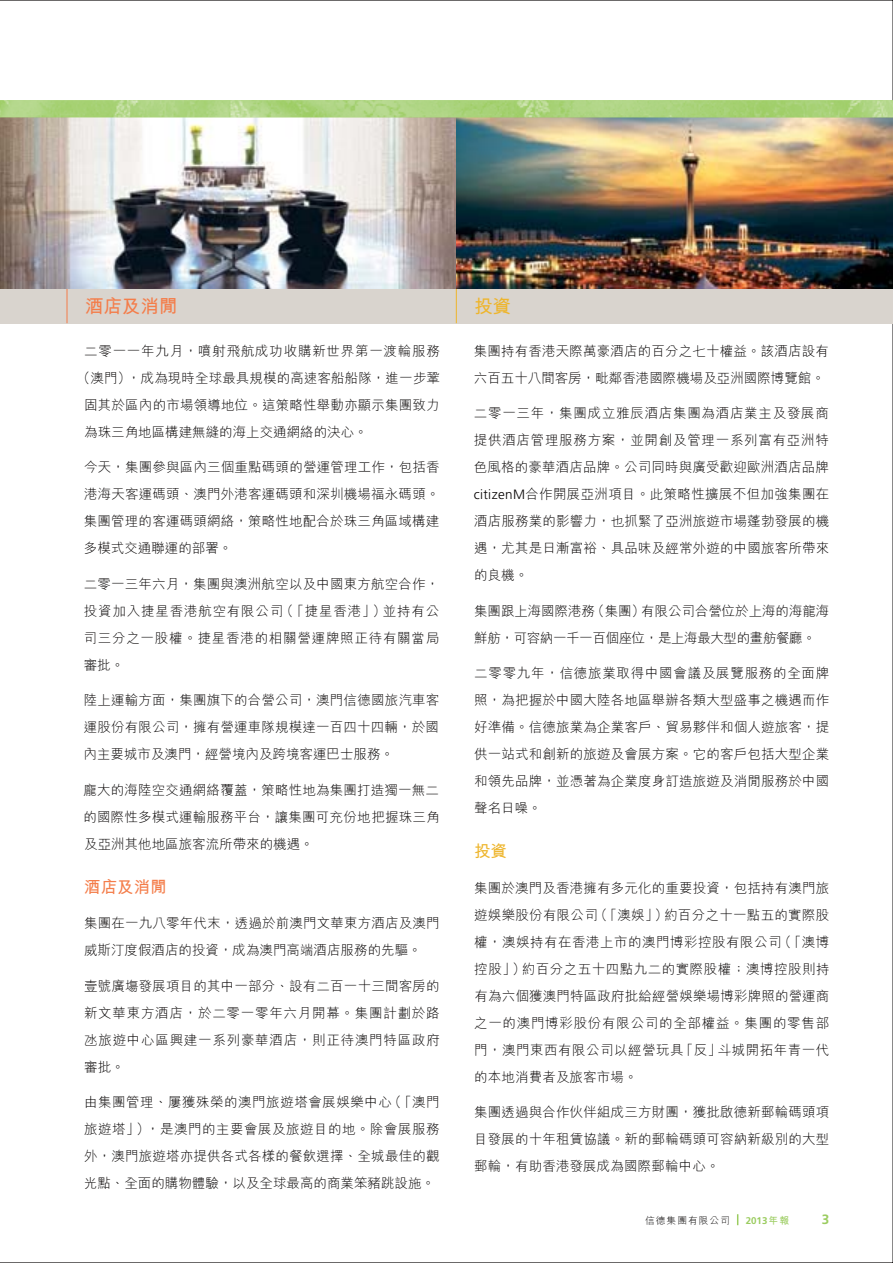
<style>
.page{position:relative;width:893px;height:1263px;background:#fff}
.page>*{position:absolute;margin:0;border:0;box-sizing:border-box;transform-origin:0 0}
.t1{font:18.6px "M Hei HK Bold E Ten B5 H";letter-spacing:-.01em;color:#f47d4a}
.t2{font:18.6px "M Hei HK Bold E Ten B5 H";color:#eeb52c}
.t3{font:16.5px "M Hei HK Bold E Ten B5 H";color:#f47d4a}
.t4{font:16.5px "M Hei HK Bold E Ten B5 H";color:#eeb52c}
.t5{font:13.5px/27px "M Hei HK Light E Ten B5 H";letter-spacing:.01em;color:#040000;text-align:justify}
.t6{font:13.5px "M Hei HK Light E Ten B5 H";letter-spacing:.055em;color:#040000}
.t7{font:700 13.5px "Frutiger";color:#9bcc60}
.t8{font:9.75px "M Hei HK Light E Ten B5 H";letter-spacing:.1em;color:#040000}
.t9{font:700 9.75px "Frutiger";color:#9bcc60}
.s1{font-family:"Frutiger";font-weight:300}
.s2{font-family:"M Hei HK Bold E Ten B5 H";font-weight:400}
</style>
<div class="page">
<div style="left:0;top:285px;width:893px;height:38px;background:#d9d4ce"></div>
<hr style="left:456px;top:287px;width:1px;height:36px;background:#eeb52c">
<hr style="left:67px;top:287px;width:1px;height:36px;background:#f47d4a">
<img style="left:455px;top:117px;width:438px;height:171px">
<img style="left:0;top:117px;width:455px;height:171px">
<svg style="left:0;top:100px;width:893px;height:17px;background:#acd47e"></svg>
<h1 class="t1" style="left:85px;top:299px;width:94px">酒店及消閒</h1>
<h1 class="t2" style="left:474px;top:299px;width:39px">投資</h1>
<p class="t6" style="left:84px;top:346px;width:357px">二零一一年九月，噴射飛航成功收購新世界第一渡輪服務</p>
<p class="t5" style="left:77px;top:366px;width:364px">（澳門），成為現時全球最具規模的高速客船船隊，進一步鞏</p>
<p class="t5" style="left:84px;top:393px;width:357px">固其於區內的市場領導地位。這策略性舉動亦顯示集團致力</p>
<p class="t5" style="left:84px;top:420px;width:285px">為珠三角地區構建無縫的海上交通網絡的決心。</p>
<p class="t5" style="left:84px;top:455px;width:357px">今天，集團參與區內三個重點碼頭的營運管理工作，包括香港海天客運碼頭、澳門外港客運碼頭和深圳機場福永碼頭。集團管理的客運碼頭網絡，策略性地配合於珠三角區域構建多模式交通聯運的部署。</p>
<p class="t5" style="left:84px;top:572px;width:357px">二零一三年六月，集團與澳洲航空以及中國東方航空合作，投資加入捷星香港航空有限公司（「捷星香港」）並持有公司三分之一股權。捷星香港的相關營運牌照正待有關當局審批。</p>
<p class="t5" style="left:84px;top:688px;width:357px">陸上運輸方面，集團旗下的合營公司，澳門信德國旅汽車客運股份有限公司，擁有營運車隊規模達一百四十四輛，於國內主要城市及澳門，經營境內及跨境客運巴士服務。</p>
<p class="t5" style="left:83px;top:778px;width:358px">龐大的海陸空交通網絡覆蓋，策略性地為集團打造獨一無二的國際性多模式運輸服務平台，讓集團可充份地把握珠三角及亞洲其他地區旅客流所帶來的機遇。</p>
<p class="t3" style="left:84px;top:880px;width:84px">酒店及消閒</p>
<p class="t5" style="left:84px;top:911px;width:357px">集團在一九八零年代末，透過於前澳門文華東方酒店及澳門威斯汀度假酒店的投資，成為澳門高端酒店服務的先驅。</p>
<p class="t5" style="left:84px;top:974px;width:357px">壹號廣塲發展項目的其中一部分、設有二百一十三間客房的新文華東方酒店，於二零一零年六月開幕。集團計劃於路氹旅遊中心區興建一系列豪華酒店，則正待澳門特區政府審批。</p>
<p class="t5" style="left:84px;top:1091px;width:357px">由集團管理、屢獲殊榮的澳門旅遊塔會展娛樂中心（「澳門旅遊塔」），是澳門的主要會展及旅遊目的地。除會展服務外，澳門旅遊塔亦提供各式各樣的餐飲選擇、全城最佳的觀光點、全面的購物體驗，以及全球最高的商業笨豬跳設施。</p>
<p class="t5" style="left:474px;top:339px;width:357px">集團持有香港天際萬豪酒店的百分之七十權益。該酒店設有六百五十八間客房，毗鄰香港國際機場及亞洲國際博覽館。</p>
<p class="t5" style="left:474px;top:401px;width:357px">二零一三年，集團成立雅辰酒店集團為酒店業主及發展商提供酒店管理服務方案，並開創及管理一系列富有亞洲特色風格的豪華酒店品牌。公司同時與廣受歡迎歐洲酒店品牌<span class="s1">citizenM</span>合作開展亞洲項目。此策略性擴展不但加強集團在酒店服務業的影響力，也抓緊了亞洲旅遊市場蓬勃發展的機遇，尤其是日漸富裕、具品味及經常外遊的中國旅客所帶來的良機。</p>
<p class="t5" style="left:474px;top:599px;width:357px">集團跟上海國際港務（集團）有限公司合營位於上海的海龍海鮮舫，可容納一千一百個座位，是上海最大型的畫舫餐廳。</p>
<p class="t5" style="left:474px;top:661px;width:357px">二零零九年，信德旅業取得中國會議及展覽服務的全面牌照，為把握於中國大陸各地區舉辦各類大型盛事之機遇而作好準備。信德旅業為企業客戶、貿易夥伴和個人遊旅客，提供一站式和創新的旅遊及會展方案。它的客戶包括大型企業和領先品牌，並憑著為企業度身訂造旅遊及消閒服務於中國聲名日噪。</p>
<p class="t4" style="left:474px;top:845px;width:34px">投資</p>
<p class="t5" style="left:474px;top:876px;width:357px">集團於澳門及香港擁有多元化的重要投資，包括持有澳門旅遊娛樂股份有限公司（「澳娛」）約百分之十一點五的實際股權，澳娛持有在香港上市的澳門博彩控股有限公司（「澳博控股」）約百分之五十四點九二的實際股權；澳博控股則持有為六個獲澳門特區政府批給經營娛樂場博彩牌照的營運商之一的澳門博彩股份有限公司的全部權益。集團的零售部門，澳門東西有限公司以經營玩具「反」斗城開拓年青一代的本地消費者及旅客市場。</p>
<p class="t5" style="left:474px;top:1100px;width:357px">集團透過與合作伙伴組成三方財團，獲批啟德新郵輪碼頭項目發展的十年租賃協議。新的郵輪碼頭可容納新級別的大型郵輪，有助香港發展成為國際郵輪中心。</p>
<p class="t8" style="left:645px;top:1217px;width:86px">信德集團有限公司</p>
<p class="t9" style="left:746px;top:1217px;width:45px">2013<span class="s2">年報</span></p>
<p class="t7" style="left:822px;top:1214px;width:9px">3</p>
</div>
